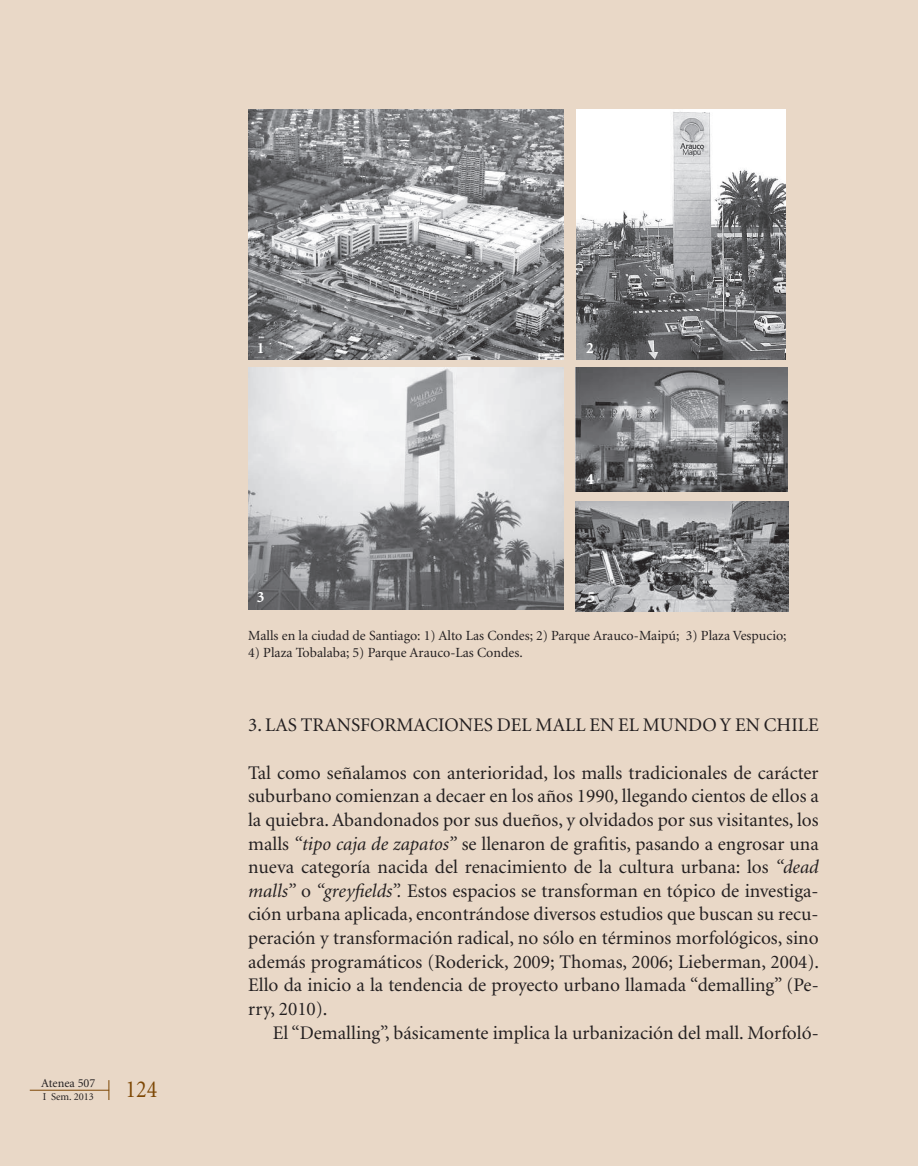
<style>
.page{position:relative;width:918px;height:1166px;background:#e9d8c7}
.page>*{position:absolute;margin:0;border:0;box-sizing:border-box;transform-origin:0 0}
.t1{font:24.5px "Minion";color:#7d4704;scale:.9 1}
.t2{font:19.25px/23.6px "Minion";color:#231f20;text-align:justify}
.t3{font:700 15.75px "Minion";color:#fff}
.t4{font:14px "Minion";color:#231f20}
.t5{font:12.25px "Minion";color:#231f20}
.t6{font:10.5px "Minion";color:#231f20}
.s1{font-style:italic}
</style>
<div class="page">
<hr style="left:30px;top:1090px;width:79px;height:1px;background:#7d4704">
<svg style="left:109px;top:1080px;width:1px;height:20px"></svg>
<img style="left:576px;top:367px;width:211px;height:125px">
<img style="left:248px;top:367px;width:315px;height:243px">
<img style="left:248px;top:109px;width:315px;height:250px">
<img style="left:576px;top:501px;width:212px;height:110px">
<img style="left:577px;top:109px;width:208px;height:250px">
<p class="t5" style="left:41px;top:1077px;width:56px">Atenea 507</p>
<p class="t6" style="left:43px;top:1091px;width:53px">I Sem. 2013</p>
<p class="t1" style="left:126px;top:1077px;width:37px">124</p>
<p class="t3" style="left:257px;top:340px;width:9px">1</p>
<p class="t3" style="left:586px;top:340px;width:9px">2</p>
<p class="t3" style="left:586px;top:471px;width:9px">4</p>
<p class="t3" style="left:257px;top:589px;width:9px">3</p>
<p class="t3" style="left:587px;top:589px;width:9px">5</p>
<p class="t4" style="left:248px;top:629px;width:540px">Malls en la ciudad de Santiago: 1) Alto Las Condes; 2) Parque Arauco-Maipú; 3) Plaza Vespucio;</p>
<p class="t4" style="left:248px;top:646px;width:276px">4) Plaza Tobalaba; 5) Parque Arauco-Las Condes.</p>
<p class="t2" style="left:248px;top:714px;width:572px">3. LAS TRANSFORMACIONES DEL MALL EN EL MUNDO Y EN CHILE</p>
<p class="t2" style="left:248px;top:761px;width:572px">Tal como señalamos con anterioridad, los malls tradicionales de carácter suburbano comienzan a decaer en los años 1990, llegando cientos de ellos a la quiebra. Abandonados por sus dueños, y olvidados por sus visitantes, los malls <span class="s1">“tipo caja de zapatos”</span> se llenaron de grafitis, pasando a engrosar una nueva categoría nacida del renacimiento de la cultura urbana: los <span class="s1">“dead malls”</span> o <span class="s1">“greyfields”.</span> Estos espacios se transforman en tópico de investiga&shy;ción urbana aplicada, encontrándose diversos estudios que buscan su recu&shy;peración y transformación radical, no sólo en términos morfológicos, sino además programáticos (Roderick, 2009; Thomas, 2006; Lieberman, 2004).<br>Ello da inicio a la tendencia de proyecto urbano llamada “demalling” (Pe&shy;rry, 2010).</p>
<p class="t2" style="left:273px;top:1021px;width:547px">El “Demalling”, básicamente implica la urbanización del mall. Morfoló-</p>
</div>
